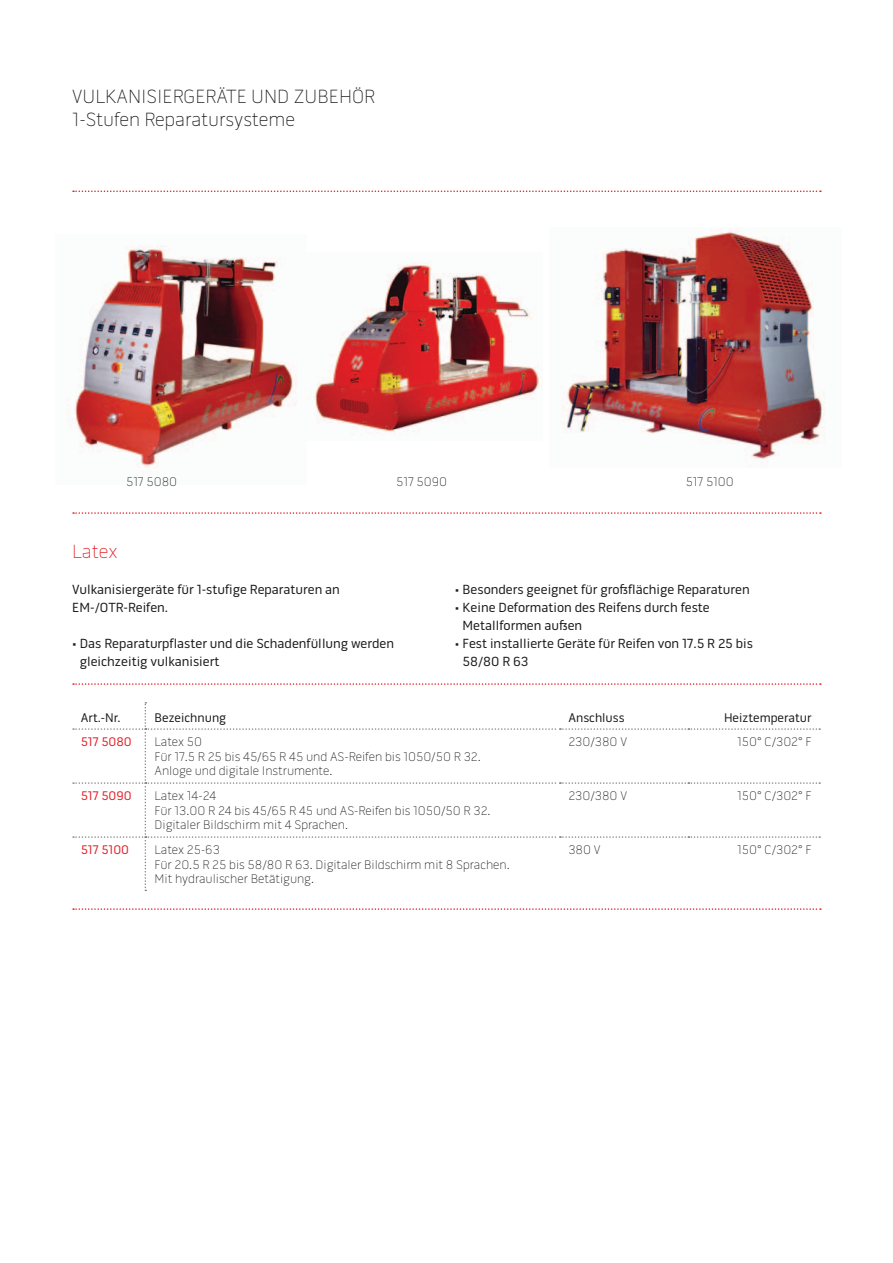
<style>
.page{position:relative;width:893px;height:1263px;background:#fff}
.page>*{position:absolute;margin:0;border:0;box-sizing:border-box;transform-origin:0 0}
.t1{font:100 19.5px/22.8px "Pill Gothic 600 mg";color:#1a181b}
.t2{font:100 19.5px "Pill Gothic 600 mg";color:#e21e26}
.t3{font:13.5px/18px "Pill Gothic 600 mg";color:#1a181b}
.t4{font:100 12.75px/14.4px "Pill Gothic 600 mg";color:#1a181b}
.t5{font:12.75px "Pill Gothic 600 mg";color:#1a181b}
.t6{font:12.75px "Pill Gothic 600 mg";color:#e21e26}
</style>
<div class="page">
<img style="left:67px;top:246px;width:230px;height:221px">
<svg style="left:73px;top:702px;width:747px;height:189px"></svg>
<svg style="left:73px;top:683px;width:748px;height:2px"></svg>
<svg style="left:73px;top:908px;width:748px;height:2px"></svg>
<svg style="left:73px;top:512px;width:748px;height:2px"></svg>
<img style="left:314px;top:262px;width:228px;height:171px">
<img style="left:562px;top:228px;width:263px;height:238px">
<svg style="left:73px;top:191px;width:748px;height:1px"></svg>
<p class="t1" style="left:72px;top:85px;width:300px">Vulkanisiergeräte und Zubehör<br>1-Stufen Reparatursysteme</p>
<p class="t4" style="left:126px;top:474px;width:53px">517 5080</p>
<p class="t4" style="left:396px;top:474px;width:53px">517 5090</p>
<p class="t4" style="left:686px;top:474px;width:50px">517 5100</p>
<p class="t2" style="left:72px;top:540px;width:47px">Latex</p>
<p class="t3" style="left:72px;top:580px;width:269px">Vulkanisiergeräte für 1-stufige Reparaturen an<br>EM-/OTR-Reifen.</p>
<p class="t3" style="left:80px;top:634px;width:316px;text-indent:-8px">• Das Reparaturpflaster und die Schadenfüllung werden gleichzeitig vulkanisiert</p>
<p class="t3" style="left:455px;top:580px;width:296px">• Besonders geeignet für großflächige Reparaturen</p>
<p class="t3" style="left:463px;top:598px;width:249px;text-indent:-8px">• Keine Deformation des Reifens durch feste<br>Metallformen außen</p>
<p class="t3" style="left:463px;top:634px;width:292px;text-indent:-8px">• Fest installierte Geräte für Reifen von 17.5 R 25 bis<br>58/80 R 63</p>
<p class="t5" style="left:81px;top:710px;width:41px">Art.-Nr.</p>
<p class="t5" style="left:155px;top:710px;width:73px">Bezeichnung</p>
<p class="t5" style="left:568px;top:710px;width:58px">Anschluss</p>
<p class="t5" style="left:724px;top:710px;width:89px">Heiztemperatur</p>
<p class="t6" style="left:81px;top:734px;width:53px">517 5080</p>
<p class="t4" style="left:155px;top:735px;width:328px">Latex 50<br>Für 17.5 R 25 bis 45/65 R 45 und AS-Reifen bis 1050/50 R 32.<br>Anloge und digitale I nstrumente.</p>
<p class="t4" style="left:568px;top:735px;width:60px">230/380 V</p>
<p class="t4" style="left:737px;top:735px;width:76px">150° C/302° F</p>
<p class="t6" style="left:81px;top:788px;width:52px">517 5090</p>
<p class="t4" style="left:155px;top:789px;width:337px">Latex 14-24<br>Für 13.00 R 24 bis 45/65 R 45 und AS-Reifen bis 1050/50 R 32.<br>Digitaler Bildschirm mit 4 Sprachen.</p>
<p class="t4" style="left:568px;top:789px;width:60px">230/380 V</p>
<p class="t4" style="left:737px;top:789px;width:76px">150° C/302° F</p>
<p class="t6" style="left:81px;top:842px;width:50px">517 5100</p>
<p class="t4" style="left:155px;top:843px;width:357px">Latex 25-63<br>Für 20.5 R 25 bis 58/80 R 63. Digitaler Bildschirm mit 8 Sprachen.<br>Mit hydraulischer Betätigung.</p>
<p class="t4" style="left:568px;top:843px;width:34px">380 V</p>
<p class="t4" style="left:737px;top:843px;width:76px">150° C/302° F</p>
</div>
